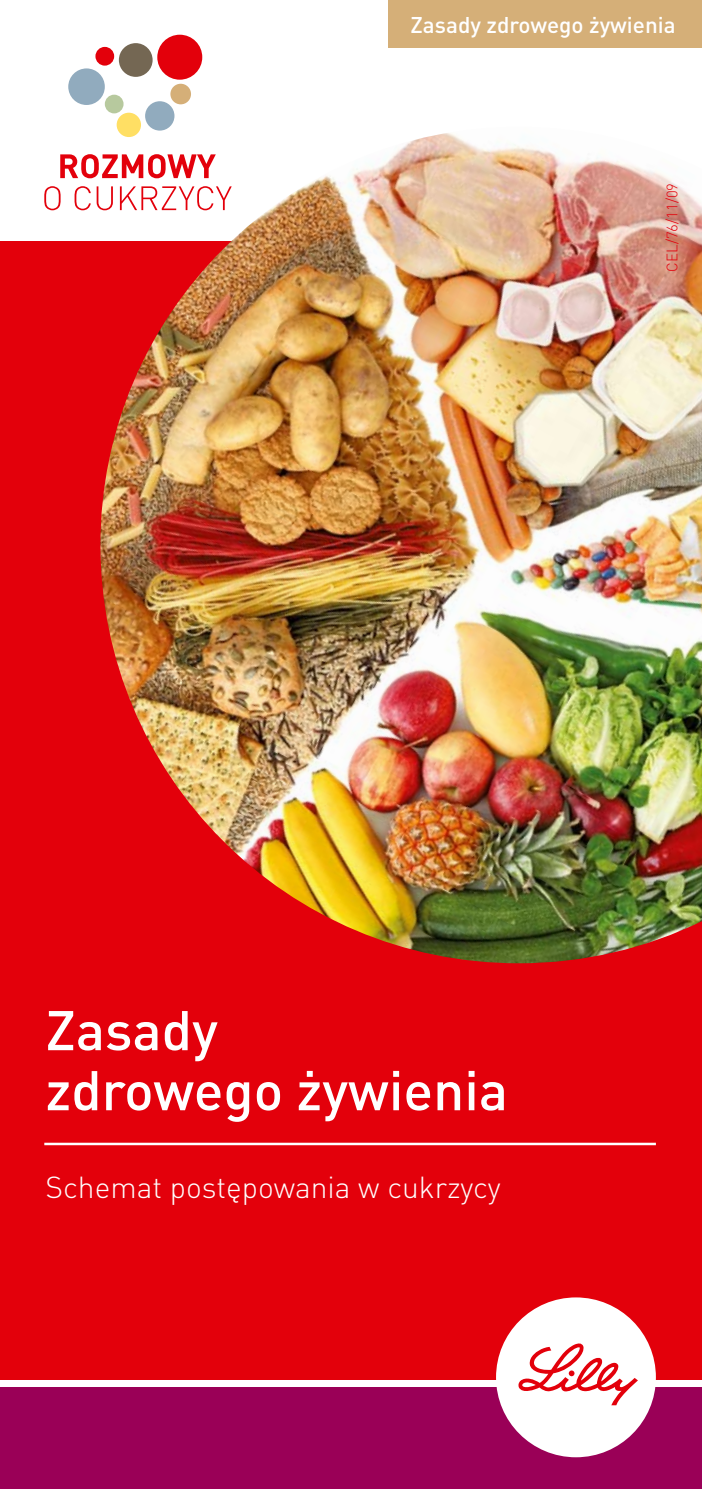
<style>
.page{position:relative;width:702px;height:1489px;background:#fff}
.page>*{position:absolute;margin:0;border:0;box-sizing:border-box;transform-origin:0 0}
.t1{font:500 55px/60px "DIN Pl";color:#fff}
.t2{font:300 30px "DIN Pl";color:#fff}
.t3{font:500 22.5px "DIN Pl";color:#fff}
.t4{font:300 15px "DIN Pl";color:#e3000b}
</style>
<div class="page">
<div style="left:0;top:1387px;width:702px;height:101px;background:#9a0057"></div>
<div style="left:0;top:241px;width:702px;height:1137px;background:#e3000b"></div>
<img style="left:100px;top:128px;width:602px;height:835px">
<hr style="left:44px;top:1142px;width:612px;height:3px;background:#fff">
<div style="left:68px;top:68px;width:37px;height:37px;background:#91abbe;border-radius:50%"></div>
<div style="left:119px;top:43px;width:34px;height:34px;background:#746753;border-radius:50%"></div>
<div style="left:157px;top:35px;width:45px;height:45px;background:#e3000b;border-radius:50%"></div>
<div style="left:105px;top:95px;width:18px;height:18px;background:#b7c99e;border-radius:50%"></div>
<div style="left:170px;top:84px;width:21px;height:20px;background:#d5af78;border-radius:50%"></div>
<div style="left:117px;top:113px;width:24px;height:24px;background:#ffdf64;border-radius:50%"></div>
<div style="left:145px;top:101px;width:29px;height:30px;background:#91abbe;border-radius:50%"></div>
<div style="left:95px;top:47px;width:19px;height:19px;background:#e3000b;border-radius:50%"></div>
<svg style="left:60px;top:154px;width:156px;height:24px"></svg>
<svg style="left:44px;top:186px;width:17px;height:24px"></svg>
<svg style="left:75px;top:186px;width:16px;height:24px"></svg>
<svg style="left:97px;top:186px;width:16px;height:24px"></svg>
<svg style="left:120px;top:186px;width:112px;height:24px"></svg>
<div style="left:496px;top:1297px;width:160px;height:159px;background:#fff;border-radius:50%"></div>
<svg style="left:518px;top:1343px;width:120px;height:62px"></svg>
<div style="left:388px;top:0;width:314px;height:47px;background:#d5af78"></div>
<p class="t3" style="left:410px;top:10px;width:266px">Zasady zdrowego żywienia</p>
<p class="t4" style="left:662px;top:272px;width:90px;rotate:-90deg">CEL/76/11/09</p>
<h1 class="t1" style="left:45px;top:998px;width:464px">Zasady<br>zdrowego żywienia</h1>
<p class="t2" style="left:45px;top:1168px;width:457px">Schemat postępowania w cukrzycy</p>
</div>
